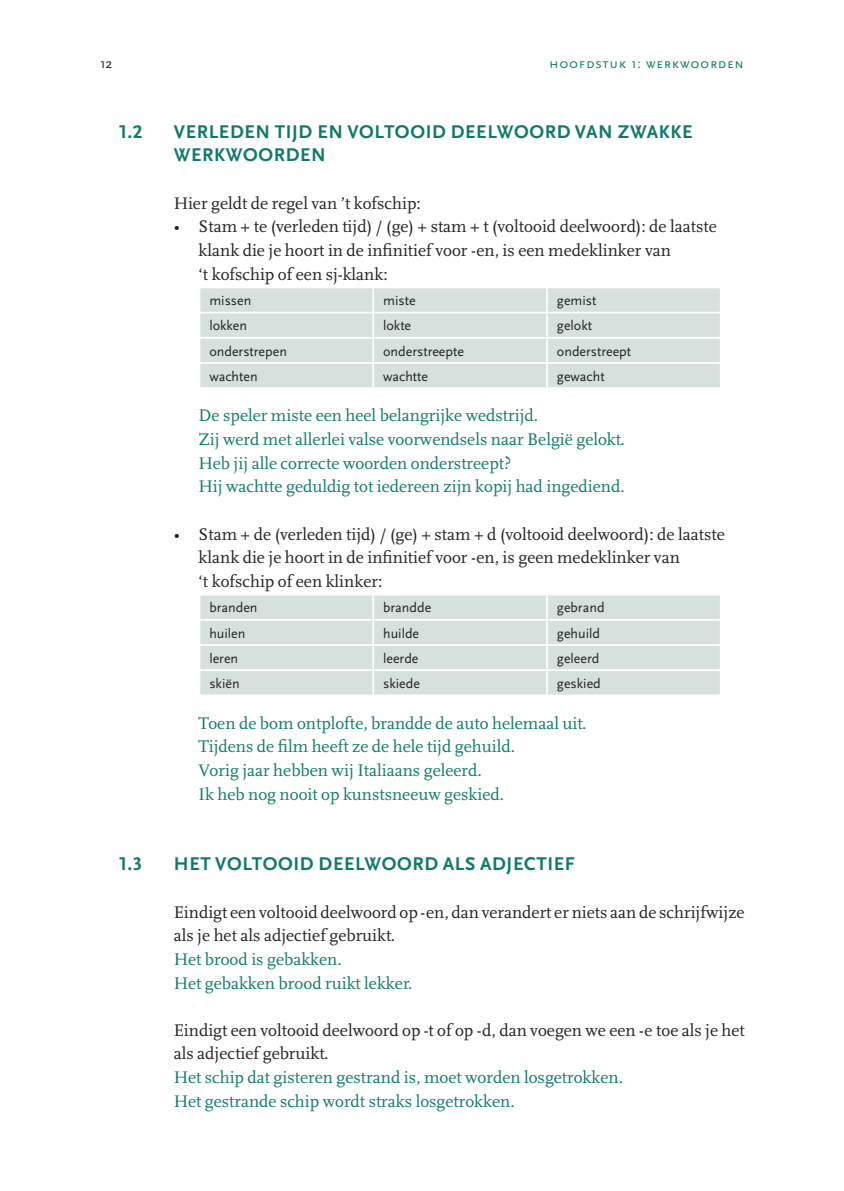
<style>
.page{position:relative;width:844px;height:1191px;background:#fff}
.page>*{position:absolute;margin:0;border:0;box-sizing:border-box;transform-origin:0 0}
.t1{font:700 19.25px/23.6px "Scala Sans Pro";letter-spacing:.035em;color:#0f7969}
.Body{font:17.5px/23.6px "Scala Pro";color:#231f20}
.Body-2{font:17.5px "Scala Pro";color:#0f7969}
.Tabeltekst{font:14px "Scala Sans Pro";color:#231f20}
.t2{font:14px "Scala Sans Pro";letter-spacing:.05em;color:#0f7969}
</style>
<div class="page">
<div style="left:200px;top:288px;width:519px;height:99px;background:#d6e1de"></div>
<hr style="left:372px;top:288px;width:2px;height:24px;background:#fff">
<hr style="left:198px;top:312px;width:175px;height:1px;background:#fff">
<hr style="left:373px;top:312px;width:174px;height:1px;background:#fff">
<hr style="left:372px;top:313px;width:2px;height:24px;background:#fff">
<hr style="left:547px;top:312px;width:174px;height:1px;background:#fff">
<hr style="left:198px;top:337px;width:175px;height:2px;background:#fff">
<hr style="left:373px;top:337px;width:174px;height:2px;background:#fff">
<hr style="left:372px;top:339px;width:2px;height:23px;background:#fff">
<hr style="left:547px;top:337px;width:174px;height:2px;background:#fff">
<hr style="left:198px;top:362px;width:175px;height:2px;background:#fff">
<hr style="left:373px;top:362px;width:174px;height:2px;background:#fff">
<hr style="left:372px;top:364px;width:2px;height:23px;background:#fff">
<hr style="left:547px;top:362px;width:174px;height:2px;background:#fff">
<svg style="left:546px;top:288px;width:1px;height:99px"></svg>
<div style="left:200px;top:595px;width:519px;height:99px;background:#d6e1de"></div>
<hr style="left:372px;top:595px;width:2px;height:24px;background:#fff">
<hr style="left:198px;top:619px;width:175px;height:2px;background:#fff">
<hr style="left:373px;top:619px;width:174px;height:2px;background:#fff">
<hr style="left:372px;top:621px;width:2px;height:23px;background:#fff">
<hr style="left:547px;top:619px;width:174px;height:2px;background:#fff">
<hr style="left:198px;top:644px;width:175px;height:2px;background:#fff">
<hr style="left:373px;top:644px;width:174px;height:2px;background:#fff">
<hr style="left:372px;top:646px;width:2px;height:23px;background:#fff">
<hr style="left:547px;top:644px;width:174px;height:2px;background:#fff">
<hr style="left:198px;top:669px;width:175px;height:2px;background:#fff">
<hr style="left:373px;top:669px;width:174px;height:2px;background:#fff">
<hr style="left:372px;top:671px;width:2px;height:23px;background:#fff">
<hr style="left:547px;top:669px;width:174px;height:2px;background:#fff">
<svg style="left:546px;top:595px;width:1px;height:99px"></svg>
<p class="Tabeltekst" style="left:100px;top:56px;width:14px">12</p>
<p class="t2" style="left:549px;top:56px;width:196px">hoofdstuk 1: werkwoorden</p>
<p class="t1" style="left:119px;top:120px;width:25px">1.2</p>
<p class="t1" style="left:174px;top:120px;width:520px">VERLEDEN TIJD EN VOLTOOID DEELWOORD VAN ZWAKKE<br>WERKWOORDEN</p>
<p class="Body" style="left:174px;top:191px;width:248px">Hier geldt de regel van ’t kofschip:</p>
<p class="Body" style="left:198px;top:215px;width:519px;text-indent:-25px">• Stam + te (verleden tijd) / (ge) + stam + t (voltooid deelwoord): de laatste klank die je hoort in de infinitief voor -en, is een medeklinker van<br>‘t kofschip of een sj-klank:</p>
<p class="Tabeltekst" style="left:209px;top:292px;width:44px">missen</p>
<p class="Tabeltekst" style="left:383px;top:292px;width:34px">miste</p>
<p class="Tabeltekst" style="left:556px;top:292px;width:41px">gemist</p>
<p class="Tabeltekst" style="left:209px;top:318px;width:39px">lokken</p>
<p class="Tabeltekst" style="left:383px;top:318px;width:30px">lokte</p>
<p class="Tabeltekst" style="left:556px;top:318px;width:37px">gelokt</p>
<p class="Tabeltekst" style="left:209px;top:343px;width:79px">onderstrepen</p>
<p class="Tabeltekst" style="left:383px;top:343px;width:82px">onderstreepte</p>
<p class="Tabeltekst" style="left:556px;top:343px;width:76px">onderstreept</p>
<p class="Tabeltekst" style="left:209px;top:368px;width:50px">wachten</p>
<p class="Tabeltekst" style="left:383px;top:368px;width:46px">wachtte</p>
<p class="Tabeltekst" style="left:556px;top:368px;width:49px">gewacht</p>
<p class="Body-2" style="left:198px;top:405px;width:341px">De speler miste een heel belangrijke wedstrijd.</p>
<p class="Body-2" style="left:198px;top:429px;width:428px">Zij werd met allerlei valse voorwendsels naar België gelokt.</p>
<p class="Body-2" style="left:198px;top:453px;width:314px">Heb jij alle correcte woorden onderstreept?</p>
<p class="Body-2" style="left:198px;top:476px;width:427px">Hij wachtte geduldig tot iedereen zijn kopij had ingediend.</p>
<p class="Body" style="left:198px;top:522px;width:527px;text-indent:-25px">• Stam + de (verleden tijd) / (ge) + stam + d (voltooid deelwoord): de laatste klank die je hoort in de infinitief voor -en, is geen medeklinker van<br>‘t kofschip of een klinker:</p>
<p class="Tabeltekst" style="left:209px;top:600px;width:50px">branden</p>
<p class="Tabeltekst" style="left:383px;top:600px;width:50px">brandde</p>
<p class="Tabeltekst" style="left:556px;top:600px;width:49px">gebrand</p>
<p class="Tabeltekst" style="left:209px;top:625px;width:38px">huilen</p>
<p class="Tabeltekst" style="left:383px;top:625px;width:37px">huilde</p>
<p class="Tabeltekst" style="left:556px;top:625px;width:45px">gehuild</p>
<p class="Tabeltekst" style="left:209px;top:650px;width:30px">leren</p>
<p class="Tabeltekst" style="left:383px;top:650px;width:37px">leerde</p>
<p class="Tabeltekst" style="left:556px;top:650px;width:44px">geleerd</p>
<p class="Tabeltekst" style="left:209px;top:675px;width:32px">skiën</p>
<p class="Tabeltekst" style="left:383px;top:675px;width:38px">skiede</p>
<p class="Tabeltekst" style="left:556px;top:675px;width:45px">geskied</p>
<p class="Body-2" style="left:198px;top:713px;width:389px">Toen de bom ontplofte, brandde de auto helemaal uit.</p>
<p class="Body-2" style="left:198px;top:736px;width:318px">Tijdens de film heeft ze de hele tijd gehuild.</p>
<p class="Body-2" style="left:198px;top:760px;width:285px">Vorig jaar hebben wij Italiaans geleerd.</p>
<p class="Body-2" style="left:198px;top:783px;width:307px">Ik heb nog nooit op kunstsneeuw geskied.</p>
<p class="t1" style="left:119px;top:852px;width:25px">1.3</p>
<p class="t1" style="left:174px;top:852px;width:402px">HET VOLTOOID DEELWOORD ALS ADJECTIEF</p>
<p class="Body" style="left:174px;top:900px;width:572px">Eindigt een voltooid deelwoord op -en, dan verandert er niets aan de schrijfwijze als je het als adjectief gebruikt.</p>
<p class="Body-2" style="left:174px;top:949px;width:169px">Het brood is gebakken.</p>
<p class="Body-2" style="left:174px;top:972px;width:240px">Het gebakken brood ruikt lekker.</p>
<p class="Body" style="left:174px;top:1018px;width:572px">Eindigt een voltooid deelwoord op -t of op -d, dan voegen we een -e toe als je het als adjectief gebruikt.</p>
<p class="Body-2" style="left:174px;top:1067px;width:451px">Het schip dat gisteren gestrand is, moet worden losgetrokken.</p>
<p class="Body-2" style="left:174px;top:1091px;width:342px">Het gestrande schip wordt straks losgetrokken.</p>
</div>
